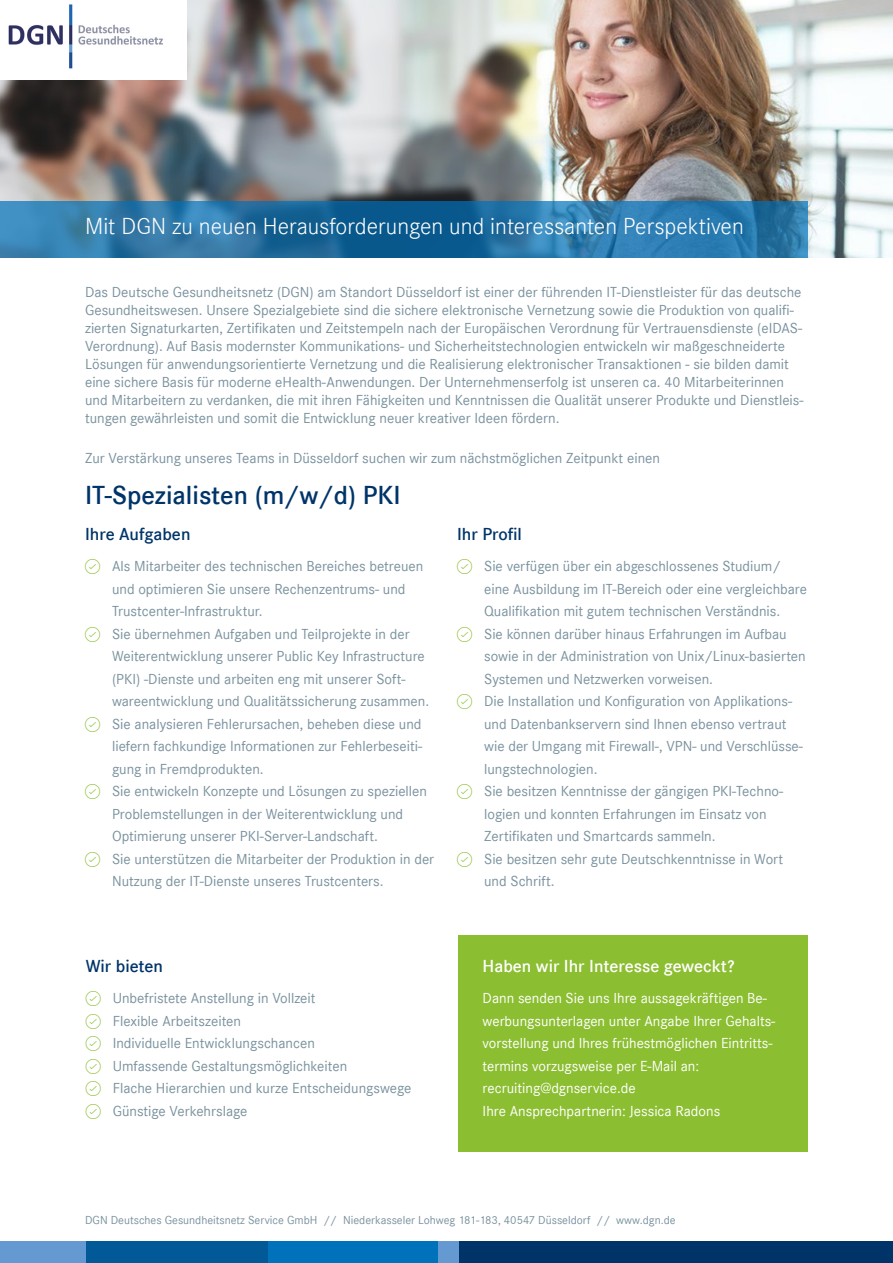
<style>
.page{position:relative;width:893px;height:1263px;background:#fff}
.page>*{position:absolute;margin:0;border:0;box-sizing:border-box;transform-origin:0 0}
.t1{font:600 27px "Corporate S";color:#003469}
.Titel{font:24px "Corporate S Ligh";color:#fff}
.t2{font:600 18px "Corporate S";color:#003469}
.t3{font:600 18px "Corporate S";color:#fff}
.fließtextSmall{font:15px/22.5px "Corporate S";color:#7a929e}
.t4{font:15px/22.5px "Corporate S";color:#fff}
.fließtextSmall-2{font:12px "Corporate S";color:#7a929e}
.s1{font-family:"streamline 24 px";color:#8cbe32}
</style>
<div class="page">
<img style="left:0;top:0;width:893px;height:257px">
<div style="left:458px;top:935px;width:349px;height:217px;background:#8cbe32"></div>
<svg style="left:0;top:201px;width:808px;height:56px;background:#2673a5"></svg>
<div style="left:268px;top:1242px;width:170px;height:21px;background:#0072bc"></div>
<div style="left:76px;top:1242px;width:192px;height:21px;background:#015a97"></div>
<div style="left:0;top:1242px;width:85px;height:21px;background:#6599d1"></div>
<div style="left:438px;top:1242px;width:22px;height:21px;background:#6599d1"></div>
<div style="left:459px;top:1242px;width:434px;height:21px;background:#003469"></div>
<img style="left:0;top:0;width:186px;height:79px">
<p class="Titel" style="left:85px;top:212px;width:660px">Mit DGN zu neuen Herausforderungen und interessanten Perspektiven</p>
<p class="fließtextSmall" style="left:85px;top:283px;width:720px;line-height:18px">Das Deutsche Gesundheitsnetz (DGN) am Standort Düsseldorf ist einer der führenden IT-Dienstleister für das deutsche Gesundheitswesen. Unsere Spezialgebiete sind die sichere elektronische Vernetzung sowie die Produktion von qualifi&shy;zierten Signaturkarten, Zertifikaten und Zeitstempeln nach der Europäischen Verordnung für Vertrauensdienste (eIDAS-Verordnung). Auf Basis modernster Kommunikations- und Sicherheitstechnologien entwickeln wir maßgeschneiderte Lösungen für anwendungsorientierte Vernetzung und die Realisierung elektronischer Transaktionen - sie bilden damit eine sichere Basis für moderne eHealth-Anwendungen. Der Unternehmenserfolg ist unseren ca. 40 Mitarbeiterinnen und Mitarbeitern zu verdanken, die mit ihren Fähigkeiten und Kenntnissen die Qualität unserer Produkte und Dienstleis&shy;tungen gewährleisten und somit die Entwicklung neuer kreativer Ideen fördern.</p>
<p class="fließtextSmall" style="left:85px;top:447px;width:576px">Zur Verstärkung unseres Teams in Düsseldorf suchen wir zum nächstmöglichen Zeitpunkt einen</p>
<p class="t1" style="left:85px;top:479px;width:317px">IT-Spezialisten (m/w/d) PKI</p>
<p class="t2" style="left:85px;top:523px;width:107px">Ihre Aufgaben</p>
<p class="fließtextSmall" style="left:112px;top:555px;width:313px;text-indent:-27px"><span class="s1">̆</span> Als Mitarbeiter des technischen Bereiches betreuen und optimieren Sie unsere Rechenzentrums- und<br>Trustcenter-Infrastruktur.</p>
<p class="fließtextSmall" style="left:112px;top:622px;width:319px;text-indent:-27px"><span class="s1">̆</span> Sie übernehmen Aufgaben und Teilprojekte in der Weiterentwicklung unserer Public Key Infrastructure (PKI) -Dienste und arbeiten eng mit unserer Soft&shy;wareentwicklung und Qualitätssicherung zusammen.</p>
<p class="fließtextSmall" style="left:112px;top:712px;width:312px;text-align:justify;text-indent:-27px"><span class="s1">̆</span> Sie analysieren Fehlerursachen, beheben diese und liefern fachkundige Informationen zur Fehlerbeseiti&shy;gung in Fremdprodukten.</p>
<p class="fließtextSmall" style="left:112px;top:780px;width:317px;text-indent:-27px"><span class="s1">̆</span> Sie entwickeln Konzepte und Lösungen zu speziellen<br>Problemstellungen in der Weiterentwicklung und<br>Optimierung unserer PKI-Server-Landschaft.</p>
<p class="fließtextSmall" style="left:112px;top:847px;width:324px;text-indent:-27px"><span class="s1">̆</span> Sie unterstützen die Mitarbeiter der Produktion in der<br>Nutzung der IT-Dienste unseres Trustcenters.</p>
<p class="t2" style="left:457px;top:523px;width:66px">Ihr Profil</p>
<p class="fließtextSmall" style="left:484px;top:555px;width:324px;text-indent:-27px"><span class="s1">̆</span> Sie verfügen über ein abgeschlossenes Studium/ eine Ausbildung im IT-Bereich oder eine vergleichbare<br>Qualifikation mit gutem technischen Verständnis.</p>
<p class="fließtextSmall" style="left:484px;top:622px;width:323px;text-indent:-27px"><span class="s1">̆</span> Sie können darüber hinaus Erfahrungen im Aufbau sowie in der Administration von Unix/Linux-basierten<br>Systemen und Netzwerken vorweisen.</p>
<p class="fließtextSmall" style="left:484px;top:690px;width:320px;text-indent:-27px"><span class="s1">̆</span> Die Installation und Konfiguration von Applikations&shy;und Datenbankservern sind Ihnen ebenso vertraut wie der Umgang mit Firewall-, VPN- und Verschlüsse&shy;lungstechnologien.</p>
<p class="fließtextSmall" style="left:484px;top:780px;width:301px;text-indent:-27px"><span class="s1">̆</span> Sie besitzen Kenntnisse der gängigen PKI-Techno&shy;logien und konnten Erfahrungen im Einsatz von<br>Zertifikaten und Smartcards sammeln.</p>
<p class="fließtextSmall" style="left:484px;top:847px;width:301px;text-indent:-27px"><span class="s1">̆</span> Sie besitzen sehr gute Deutschkenntnisse in Wort und Schrift.</p>
<p class="t2" style="left:86px;top:955px;width:79px">Wir bieten</p>
<p class="fließtextSmall" style="left:86px;top:987px;width:231px"><span class="s1">̆</span> Unbefristete Anstellung in Vollzeit</p>
<p class="fließtextSmall" style="left:86px;top:1009px;width:157px"><span class="s1">̆</span> Flexible Arbeitszeiten</p>
<p class="fließtextSmall" style="left:86px;top:1032px;width:231px"><span class="s1">̆</span> Individuelle Entwicklungschancen</p>
<p class="fließtextSmall" style="left:86px;top:1054px;width:263px"><span class="s1">̆</span> Umfassende Gestaltungsmöglichkeiten</p>
<p class="fließtextSmall" style="left:86px;top:1077px;width:327px"><span class="s1">̆</span> Flache Hierarchien und kurze Entscheidungswege</p>
<p class="fließtextSmall" style="left:86px;top:1099px;width:163px"><span class="s1">̆</span> Günstige Verkehrslage</p>
<p class="t3" style="left:483px;top:955px;width:253px">Haben wir Ihr Interesse geweckt?</p>
<p class="t4" style="left:483px;top:987px;width:294px">Dann senden Sie uns Ihre aussagekräftigen Be&shy;werbungsunterlagen unter Angabe Ihrer Gehalts&shy;vorstellung und Ihres frühestmöglichen Eintritts&shy;termins vorzugsweise per E-Mail an: recruiting@dgnservice.de</p>
<p class="t4" style="left:483px;top:1099px;width:239px">Ihre Ansprechpartnerin: Jessica Radons</p>
<p class="fließtextSmall-2" style="left:85px;top:1213px;width:592px">DGN Deutsches Gesundheitsnetz Service GmbH // Niederkasseler Lohweg 181-183, 40547 Düsseldorf // www.dgn.de</p>
</div>
